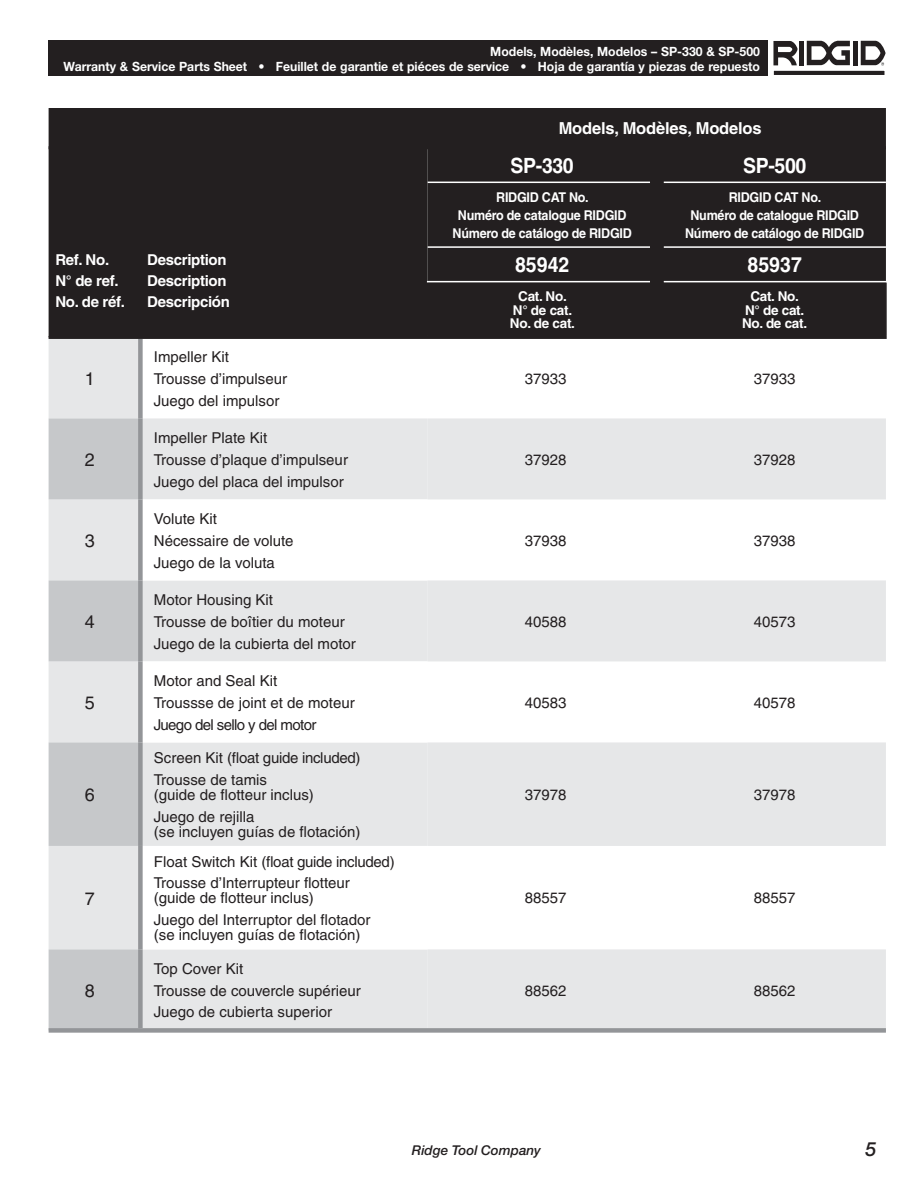
<style>
.page{position:relative;width:918px;height:1188px;background:#fff}
.page>*{position:absolute;margin:0;border:0;box-sizing:border-box;transform-origin:0 0}
.t1{font:700 21px "Helvetica";color:#fff;scale:.93 1}
.t2{font:italic 500 19.5px "Helvetica Neue";color:#231f20}
.t3{font:18px "Helvetica";color:#231f20}
.t4{font:700 16.5px "Helvetica";letter-spacing:-.01em;color:#fff}
.t5{font:15px/21.8px "Helvetica";color:#231f20}
.t6{font:700 15px/21px "Helvetica";letter-spacing:-.02em;color:#fff}
.t7{font:700 13.5px/18px "Helvetica";letter-spacing:-.02em;color:#fff;text-align:center;scale:.93 1}
.t8{font:700 13.5px/13.5px "Helvetica";letter-spacing:-.02em;color:#fff;text-align:center}
.t9{font:italic 500 13.5px "Helvetica Neue";letter-spacing:-.005em;color:#231f20}
.t10{font:700 12.75px/15px "Helvetica Neue";color:#fff;text-align:right;scale:.96 1}
</style>
<div class="page">
<div style="left:49px;top:108px;width:837px;height:228px;background:#231f20"></div>
<div style="left:428px;top:149px;width:458px;height:187px;background:#231f20"></div>
<div style="left:49px;top:339px;width:379px;height:689px;background:#e6e7e8"></div>
<svg style="left:143px;top:339px;width:285px;height:610px"></svg>
<svg style="left:49px;top:418px;width:89px;height:610px;background:#d3d5d7"></svg>
<svg style="left:428px;top:418px;width:458px;height:610px;fill:#e6e7e8"></svg>
<div style="left:138px;top:339px;width:5px;height:79px;background:#939598"></div>
<div style="left:138px;top:418px;width:5px;height:81px;background:#939598"></div>
<div style="left:138px;top:499px;width:5px;height:81px;background:#939598"></div>
<div style="left:138px;top:580px;width:5px;height:81px;background:#939598"></div>
<div style="left:138px;top:661px;width:5px;height:81px;background:#939598"></div>
<div style="left:138px;top:742px;width:5px;height:104px;background:#939598"></div>
<div style="left:138px;top:846px;width:5px;height:103px;background:#939598"></div>
<div style="left:138px;top:949px;width:5px;height:79px;background:#939598"></div>
<div style="left:49px;top:1028px;width:837px;height:5px;background:#939598"></div>
<hr style="left:49px;top:146px;width:837px;height:3px;background:#231f20">
<hr style="left:49px;top:336px;width:838px;height:3px;background:#231f20">
<hr style="left:885px;top:282px;width:2px;height:54px;background:#231f20">
<hr style="left:427px;top:282px;width:1px;height:54px;background:#231f20">
<hr style="left:428px;top:182px;width:222px;height:1px;background:#fff">
<hr style="left:664px;top:182px;width:222px;height:1px;background:#fff">
<hr style="left:428px;top:246px;width:222px;height:2px;background:#fff">
<hr style="left:664px;top:246px;width:222px;height:2px;background:#fff">
<hr style="left:427px;top:281px;width:223px;height:1px;background:#fff">
<hr style="left:664px;top:281px;width:223px;height:1px;background:#fff">
<div style="left:650px;top:149px;width:14px;height:33px;background:#231f20"></div>
<div style="left:650px;top:182px;width:14px;height:65px;background:#231f20"></div>
<div style="left:650px;top:247px;width:14px;height:35px;background:#231f20"></div>
<div style="left:650px;top:282px;width:14px;height:54px;background:#231f20"></div>
<div style="left:799px;top:41px;width:5px;height:24px;background:#231f20"></div>
<div style="left:853px;top:41px;width:5px;height:24px;background:#231f20"></div>
<div style="left:773px;top:70px;width:112px;height:5px;background:#231f20"></div>
<div style="left:773px;top:70px;width:112px;height:6px;border:1px solid #fff"></div>
<svg style="left:773px;top:41px;width:25px;height:24px"></svg>
<svg style="left:807px;top:41px;width:43px;height:24px"></svg>
<svg style="left:861px;top:41px;width:25px;height:25px"></svg>
<div style="left:49px;top:40px;width:719px;height:36px;background:#231f20"></div>
<p class="t10" style="left:64px;top:45px;width:727px">Models, Modèles, Modelos – SP-330 &amp; SP-500<br>Warranty &amp; Service Parts Sheet • Feuillet de garantie et piéces de service • Hoja de garantía y piezas de repuesto</p>
<p class="t6" style="left:55px;top:251px;width:71px">Ref. No.<br>N° de ref.<br>No. de réf.</p>
<p class="t6" style="left:147px;top:251px;width:84px">Description<br>Description<br>Descripción</p>
<p class="t3" style="left:85px;top:372px;width:12px">1</p>
<p class="t3" style="left:85px;top:453px;width:12px">2</p>
<p class="t3" style="left:85px;top:534px;width:12px">3</p>
<p class="t3" style="left:85px;top:615px;width:12px">4</p>
<p class="t3" style="left:85px;top:696px;width:12px">5</p>
<p class="t3" style="left:85px;top:788px;width:12px">6</p>
<p class="t3" style="left:85px;top:892px;width:12px">7</p>
<p class="t3" style="left:85px;top:984px;width:12px">8</p>
<p class="t5" style="left:154px;top:347px;width:135px">Impeller Kit<br>Trousse d’impulseur<br>Juego del impulsor</p>
<p class="t5" style="left:154px;top:428px;width:196px">Impeller Plate Kit<br>Trousse d’plaque d’impulseur<br>Juego del placa del impulsor</p>
<p class="t5" style="left:154px;top:509px;width:141px">Volute Kit<br>Nécessaire de volute<br>Juego de la voluta</p>
<p class="t5" style="left:154px;top:590px;width:204px">Motor Housing Kit<br>Trousse de boîtier du moteur<br>Juego de la cubierta del motor</p>
<p class="t5" style="left:154px;top:671px;width:202px">Motor and Seal Kit<br>Troussse de joint et de moteur<br>Juego del sello y del motor</p>
<p class="t5" style="left:154px;top:749px;width:208px">Screen Kit (float guide included)<br>Trousse de tamis</p>
<p class="t5" style="left:154px;top:785px;width:162px">(guide de flotteur inclus)<br>Juego de rejilla</p>
<p class="t5" style="left:154px;top:822px;width:208px">(se incluyen guías de flotación)</p>
<p class="t5" style="left:154px;top:852px;width:242px">Float Switch Kit (float guide included)<br>Trousse d’Interrupteur flotteur</p>
<p class="t5" style="left:154px;top:889px;width:218px">(guide de flotteur inclus)<br>Juego del Interruptor del flotador</p>
<p class="t5" style="left:154px;top:926px;width:208px">(se incluyen guías de flotación)</p>
<p class="t5" style="left:154px;top:959px;width:208px">Top Cover Kit<br>Trousse de couvercle supérieur<br>Juego de cubierta superior</p>
<p class="t4" style="left:559px;top:122px;width:205px">Models, Modèles, Modelos</p>
<h1 class="t1" style="left:511px;top:158px;width:69px">SP-330</h1>
<h1 class="t1" style="left:743px;top:158px;width:69px">SP-500</h1>
<p class="t7" style="left:453px;top:189px;width:194px">RIDGID CAT No.<br>Numéro de catalogue RIDGID<br>Número de catálogo de RIDGID</p>
<p class="t7" style="left:685px;top:189px;width:194px">RIDGID CAT No.<br>Numéro de catalogue RIDGID<br>Número de catálogo de RIDGID</p>
<h1 class="t1" style="left:515px;top:257px;width:60px">85942</h1>
<h1 class="t1" style="left:748px;top:257px;width:60px">85937</h1>
<p class="t8" style="left:510px;top:291px;width:67px">Cat. No.<br>N° de cat.<br>No. de cat.</p>
<p class="t8" style="left:742px;top:291px;width:67px">Cat. No.<br>N° de cat.<br>No. de cat.</p>
<p class="t5" style="left:525px;top:369px;width:43px">37933</p>
<p class="t5" style="left:754px;top:369px;width:43px">37933</p>
<p class="t5" style="left:525px;top:450px;width:43px">37928</p>
<p class="t5" style="left:754px;top:450px;width:43px">37928</p>
<p class="t5" style="left:525px;top:531px;width:43px">37938</p>
<p class="t5" style="left:754px;top:531px;width:43px">37938</p>
<p class="t5" style="left:525px;top:612px;width:43px">40588</p>
<p class="t5" style="left:754px;top:612px;width:43px">40573</p>
<p class="t5" style="left:525px;top:693px;width:43px">40583</p>
<p class="t5" style="left:754px;top:693px;width:43px">40578</p>
<p class="t5" style="left:525px;top:785px;width:43px">37978</p>
<p class="t5" style="left:754px;top:785px;width:43px">37978</p>
<p class="t5" style="left:525px;top:889px;width:43px">88557</p>
<p class="t5" style="left:754px;top:889px;width:43px">88557</p>
<p class="t5" style="left:525px;top:981px;width:43px">88562</p>
<p class="t5" style="left:754px;top:981px;width:43px">88562</p>
<p class="t9" style="left:412px;top:1145px;width:130px">Ridge Tool Company</p>
<h2 class="t2" style="left:866px;top:1142px;width:12px">5</h2>
</div>
